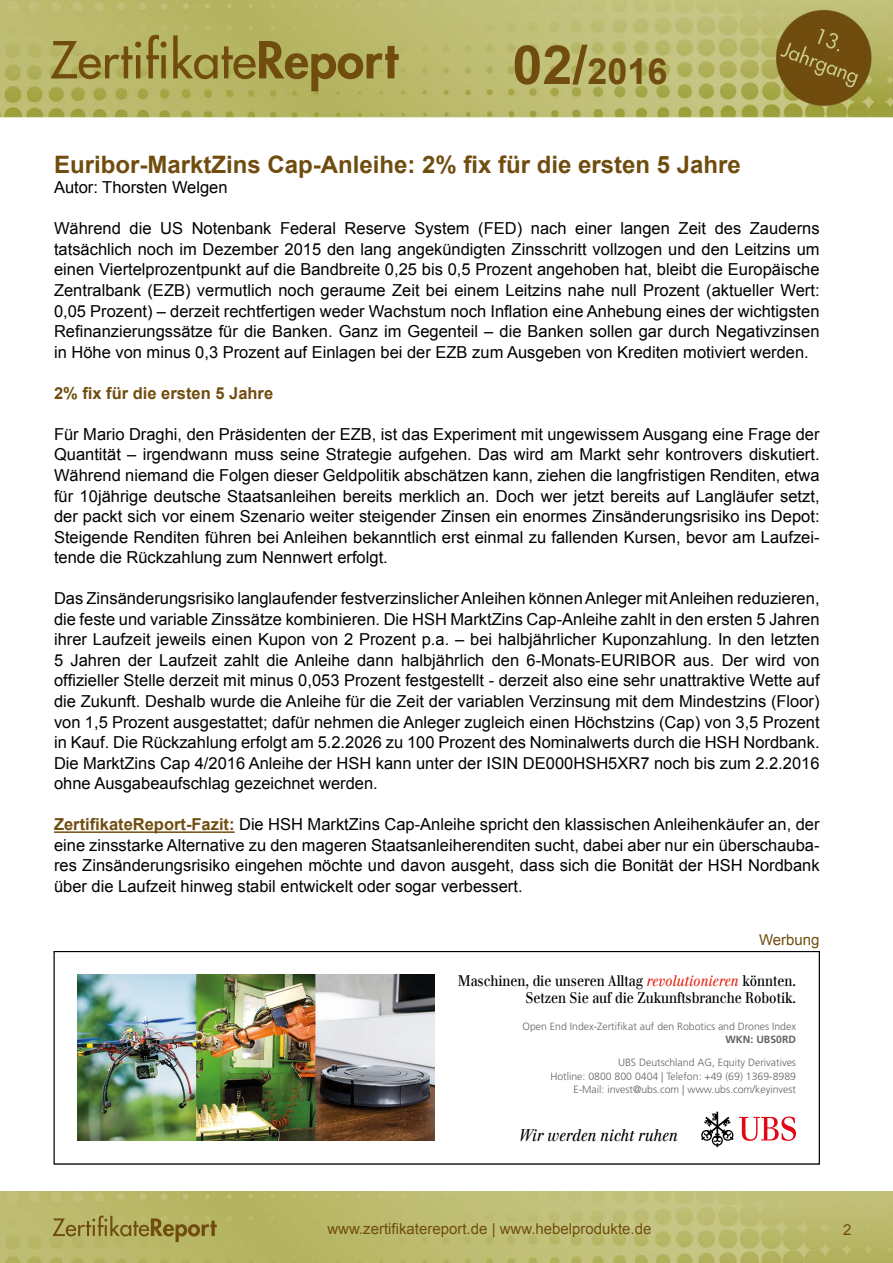
<style>
.page{position:relative;width:893px;height:1263px;background:#fff}
.page>*{position:absolute;margin:0;border:0;box-sizing:border-box;transform-origin:0 0}
.t1{font:700 36px "Arial";color:#704d0f}
.t2{font:700 24px "Arial";color:#704d0f}
.t3{font:16.5px/20.5px "Arial";color:#000;text-align:justify}
.t4{font:700 16.5px "Arial";color:#704d0f}
.t5{font:italic 16.5px "UBS Headline";color:#000}
.t6{font:15px/17.2px "UBS Headline";color:#000;text-align:right}
.t7{font:15px "Arial";color:#704d0f}
.t8{font:300 10.5px/13.2px "Frutiger LT Std";color:#646363;text-align:right}
.t9{font:700 10.5px "Frutiger LT Std";color:#646363}
.s1{font-size:54px}
.s2{font-weight:700;color:#704d0f}
.s3{font-style:italic;color:#e42313}
</style>
<div class="page">
<img style="left:0;top:1192px;width:893px;height:71px">
<img style="left:0;top:0;width:893px;height:118px">
<hr style="left:54px;top:831px;width:181px;height:2px;background:#704d0f">
<svg style="left:701px;top:1111px;width:32px;height:36px"></svg>
<svg style="left:739px;top:1116px;width:57px;height:25px"></svg>
<img style="left:77px;top:975px;width:358px;height:166px">
<div style="left:54px;top:951px;width:766px;height:213px;border:1px solid #000"></div>
<h1 class="t1" style="left:512px;top:46px;width:157px"><span class="s1">02/</span>2016</h1>
<h2 class="t2" style="left:54px;top:147px;width:688px">Euribor-MarktZins Cap-Anleihe: 2% fix für die ersten 5 Jahre</h2>
<p class="t3" style="left:54px;top:177px;width:175px">Autor: Thorsten Welgen</p>
<p class="t3" style="left:54px;top:218px;width:767px">Während die US Notenbank Federal Reserve System (FED) nach einer langen Zeit des Zauderns tatsächlich noch im Dezember 2015 den lang angekündigten Zinsschritt vollzogen und den Leitzins um einen Viertelprozentpunkt auf die Bandbreite 0,25 bis 0,5 Prozent angehoben hat, bleibt die Europäische Zentralbank (EZB) vermutlich noch geraume Zeit bei einem Leitzins nahe null Prozent (aktueller Wert:<br>0,05 Prozent) – derzeit rechtfertigen weder Wachstum noch Inflation eine Anhebung eines der wichtigsten Refinanzierungssätze für die Banken. Ganz im Gegenteil – die Banken sollen gar durch Negativzinsen in Höhe von minus 0,3 Prozent auf Einlagen bei der EZB zum Ausgeben von Krediten motiviert werden.</p>
<p class="t4" style="left:54px;top:381px;width:221px">2% fix für die ersten 5 Jahre</p>
<p class="t3" style="left:54px;top:424px;width:767px">Für Mario Draghi, den Präsidenten der EZB, ist das Experiment mit ungewissem Ausgang eine Frage der Quantität – irgendwann muss seine Strategie aufgehen. Das wird am Markt sehr kontrovers diskutiert.<br>Während niemand die Folgen dieser Geldpolitik abschätzen kann, ziehen die langfristigen Renditen, etwa für 10jährige deutsche Staatsanleihen bereits merklich an. Doch wer jetzt bereits auf Langläufer setzt, der packt sich vor einem Szenario weiter steigender Zinsen ein enormes Zinsänderungsrisiko ins Depot:<br>Steigende Renditen führen bei Anleihen bekanntlich erst einmal zu fallenden Kursen, bevor am Laufzei&shy;tende die Rückzahlung zum Nennwert erfolgt.</p>
<p class="t3" style="left:54px;top:588px;width:767px">Das Zinsänderungsrisiko langlaufender festverzinslicher Anleihen können Anleger mit Anleihen reduzieren, die feste und variable Zinssätze kombinieren. Die HSH MarktZins Cap-Anleihe zahlt in den ersten 5 Jahren ihrer Laufzeit jeweils einen Kupon von 2 Prozent p.a. – bei halbjährlicher Kuponzahlung. In den letzten 5 Jahren der Laufzeit zahlt die Anleihe dann halbjährlich den 6-Monats-EURIBOR aus. Der wird von offizieller Stelle derzeit mit minus 0,053 Prozent festgestellt - derzeit also eine sehr unattraktive Wette auf die Zukunft. Deshalb wurde die Anleihe für die Zeit der variablen Verzinsung mit dem Mindestzins (Floor) von 1,5 Prozent ausgestattet; dafür nehmen die Anleger zugleich einen Höchstzins (Cap) von 3,5 Prozent in Kauf. Die Rückzahlung erfolgt am 5.2.2026 zu 100 Prozent des Nominalwerts durch die HSH Nordbank.<br>Die MarktZins Cap 4/2016 Anleihe der HSH kann unter der ISIN DE000HSH5XR7 noch bis zum 2.2.2016 ohne Ausgabeaufschlag gezeichnet werden.</p>
<p class="t3" style="left:54px;top:814px;width:767px"><span class="s2">ZertifikateReport-Fazit:</span> Die HSH MarktZins Cap-Anleihe spricht den klassischen Anleihenkäufer an, der eine zinsstarke Alternative zu den mageren Staatsanleiherenditen sucht, dabei aber nur ein überschauba&shy;res Zinsänderungsrisiko eingehen möchte und davon ausgeht, dass sich die Bonität der HSH Nordbank über die Laufzeit hinweg stabil entwickelt oder sogar verbessert.</p>
<p class="t7" style="left:759px;top:930px;width:62px">Werbung</p>
<p class="t6" style="left:458px;top:972px;width:339px">Maschinen, die unseren Alltag <span class="s3">revolutionieren</span> könnten.<br>Setzen Sie auf die Zukunftsbranche Robotik.</p>
<p class="t8" style="left:523px;top:1020px;width:275px">Open End Index-Zertifikat auf den Robotics and Drones Index</p>
<p class="t9" style="left:725px;top:1033px;width:72px">WKN: UBS0RD</p>
<p class="t8" style="left:550px;top:1056px;width:247px">UBS Deutschland AG, Equity Derivatives<br>Hotline: 0800 800 0404 | Telefon: +49 (69) 1369-8989<br>E-Mail: invest@ubs.com | www.ubs.com/keyinvest</p>
<p class="t5" style="left:519px;top:1125px;width:160px">Wir werden nicht ruhen</p>
<p class="t7" style="left:327px;top:1218px;width:326px">www.zertifikatereport.de | www.hebelprodukte.de</p>
<p class="t7" style="left:843px;top:1219px;width:10px">2</p>
</div>
